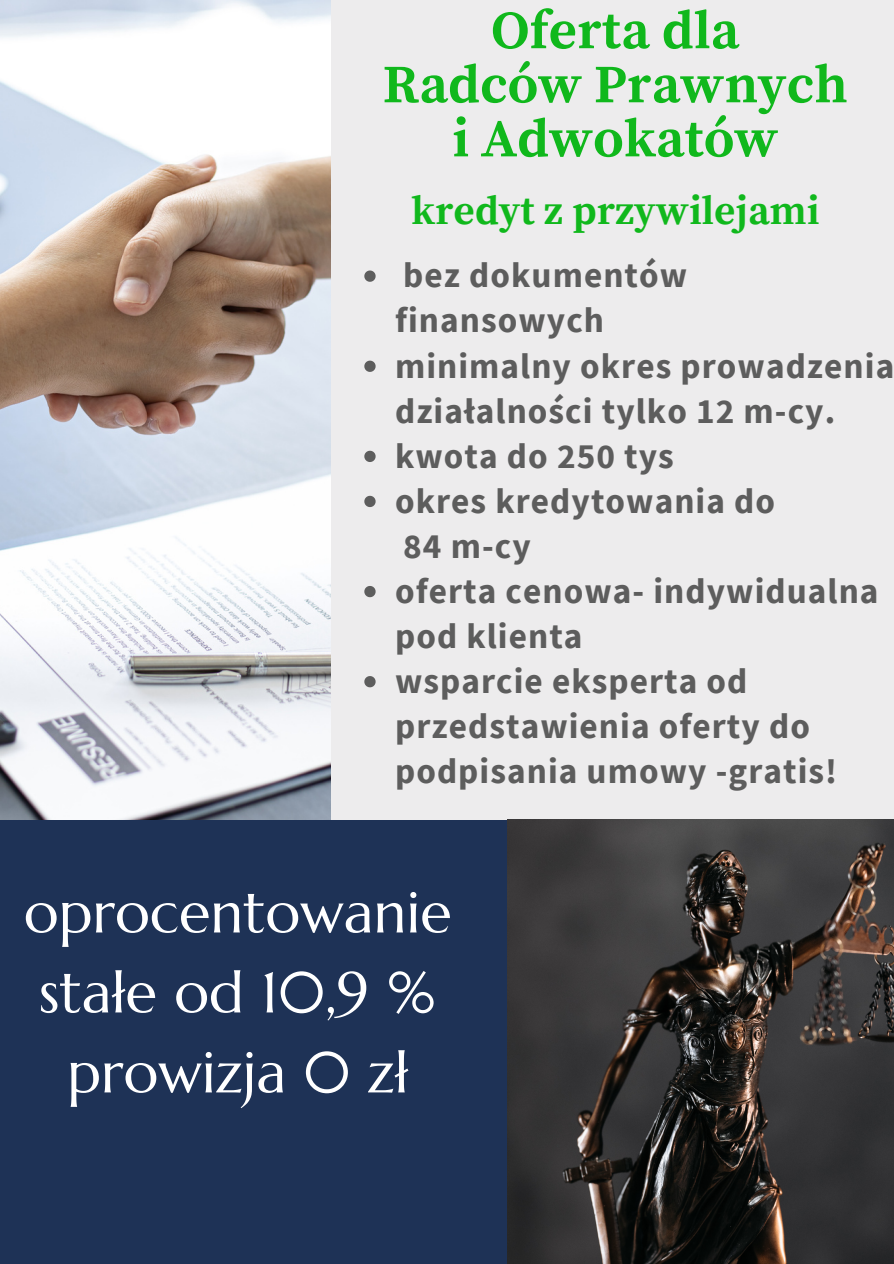
<style>
.page{position:relative;width:894px;height:1264px;background:#fff}
.page>*{position:absolute;margin:0;border:0;box-sizing:border-box;transform-origin:0 0}
.t1{font:57.75px/79.9px "Marcellus";color:#fff;text-align:center}
.t2{font:700 54px/54px "Source Serif Pro";color:#10b81c;text-align:center}
.t3{font:700 40.5px "Source Serif Pro";color:#10b81c}
.t4{font:700 35.25px/45px "Source Sans Pro";letter-spacing:.03em;color:#5d5d5d}
</style>
<div class="page">
<div style="left:0;top:0;width:893px;height:1263px;background:#edeced"></div>
<img style="left:0;top:0;width:331px;height:819px">
<div style="left:0;top:819px;width:615px;height:444px;background:#1e3256"></div>
<img style="left:507px;top:819px;width:386px;height:444px">
<svg style="left:364px;top:270px;width:11px;height:12px"></svg>
<svg style="left:364px;top:360px;width:11px;height:12px"></svg>
<svg style="left:364px;top:451px;width:11px;height:11px"></svg>
<svg style="left:364px;top:496px;width:11px;height:11px"></svg>
<svg style="left:364px;top:586px;width:11px;height:11px"></svg>
<svg style="left:364px;top:676px;width:11px;height:11px"></svg>
<h2 class="t2" style="left:383px;top:5px;width:466px">Oferta dla<br>Radców Prawnych i Adwokatów</h2>
<p class="t3" style="left:411px;top:187px;width:409px">kredyt z przywilejami</p>
<p class="t4" style="left:395px;top:252px;width:500px">bez dokumentów finansowych<br>minimalny okres prowadzenia działalności tylko 12 m-cy. kwota do 250 tys<br>okres kredytowania do<br>84 m-cy<br>oferta cenowa- indywidualna pod klienta<br>wsparcie eksperta od przedstawienia oferty do podpisania umowy -gratis!</p>
<h1 class="t1" style="left:24px;top:872px;width:429px">oprocentowanie stałe od 10,9 % prowizja 0 zł</h1>
</div>
